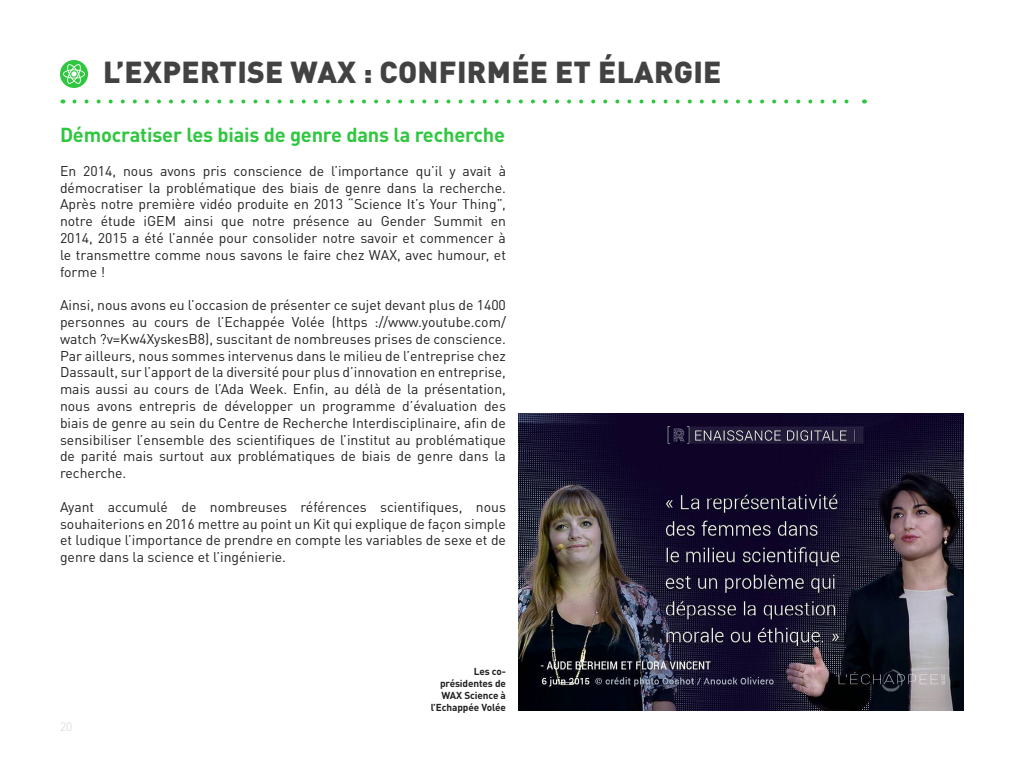
<style>
.page{position:relative;width:1024px;height:768px;background:#fff}
.page>*{position:absolute;margin:0;border:0;box-sizing:border-box;transform-origin:0 0}
.t1{font:900 30px "DINOT";letter-spacing:.01em;color:#424242}
.t2{font:700 20px "DINOT";letter-spacing:-.01em;color:#30c740}
.t3{font:14px/16.8px "DINOT";color:#212121;text-align:justify}
.t4{font:300 12px "DINOT";color:#d1d4d4}
.t5{font:700 10px/12px "DINOT";letter-spacing:-.01em;color:#212121;text-align:right}
</style>
<div class="page">
<img style="left:518px;top:414px;width:446px;height:297px">
<div style="left:60px;top:60px;width:28px;height:28px;background:#30c740;border-radius:50%"></div>
<svg style="left:63px;top:64px;width:22px;height:20px"></svg>
<svg style="left:74px;top:99px;width:775px;height:4px"></svg>
<h1 class="t1" style="left:103px;top:52px;width:620px">L’EXPERTISE WAX : CONFIRMÉE ET ÉLARGIE</h1>
<h2 class="t2" style="left:60px;top:122px;width:447px">Démocratiser les biais de genre dans la recherche</h2>
<p class="t3" style="left:60px;top:162px;width:448px">En 2014, nous avons pris conscience de l’importance qu’il y avait à démocratiser la problématique des biais de genre dans la recherche.<br>Après notre première vidéo produite en 2013 “Science It’s Your Thing”, notre étude iGEM ainsi que notre présence au Gender Summit en 2014, 2015 a été l’année pour consolider notre savoir et commencer à le transmettre comme nous savons le faire chez WAX, avec humour, et forme !</p>
<p class="t3" style="left:60px;top:297px;width:448px">Ainsi, nous avons eu l’occasion de présenter ce sujet devant plus de 1400 personnes au cours de l’Echappée Volée (https ://www.youtube.com/ watch ?v=Kw4XyskesB8), suscitant de nombreuses prises de conscience.<br>Par ailleurs, nous sommes intervenus dans le milieu de l’entreprise chez Dassault, sur l’apport de la diversité pour plus d’innovation en entreprise, mais aussi au cours de l’Ada Week. Enfin, au délà de la présentation, nous avons entrepris de développer un programme d’évaluation des biais de genre au sein du Centre de Recherche Interdisciplinaire, afin de sensibiliser l’ensemble des scientifiques de l’institut au problématique de parité mais surtout aux problématiques de biais de genre dans la recherche.</p>
<p class="t3" style="left:60px;top:498px;width:448px">Ayant accumulé de nombreuses références scientifiques, nous souhaiterions en 2016 mettre au point un Kit qui explique de façon simple et ludique l’importance de prendre en compte les variables de sexe et de genre dans la science et l’ingénierie.</p>
<p class="t4" style="left:60px;top:719px;width:14px">20</p>
<p class="t5" style="left:431px;top:665px;width:77px">Les co&shy;présidentes de<br>WAX Science à l’Echappée Volée</p>
</div>
